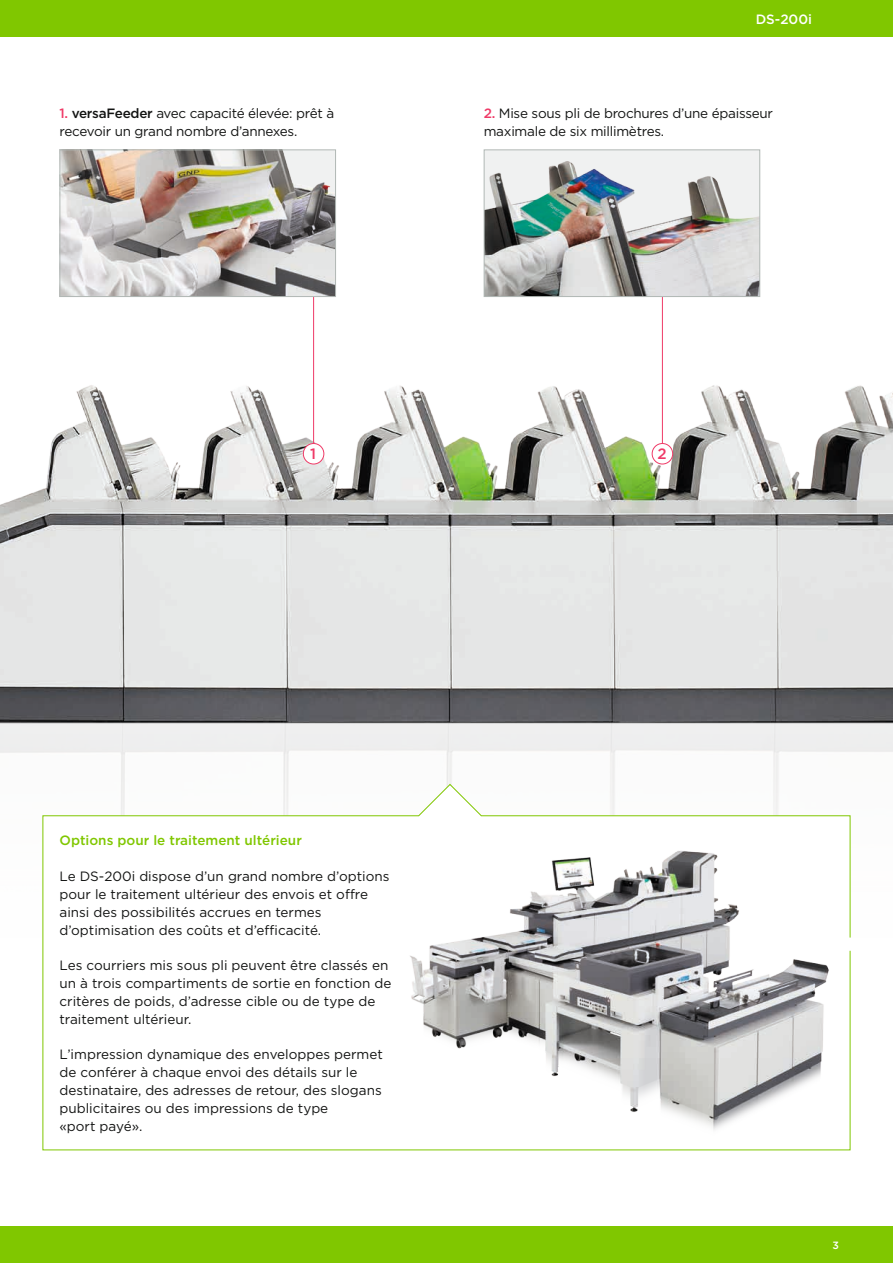
<style>
.page{position:relative;width:893px;height:1263px;background:#fff}
.page>*{position:absolute;margin:0;border:0;box-sizing:border-box;transform-origin:0 0}
.t1{font:500 15px "Gotham";color:#ef3a67}
.t2{font:13.5px/18px "Gotham";color:#131413}
.t3{font:13.5px/18px "Gotham";letter-spacing:-.02em;color:#131413}
.t4{font:500 13.5px "Gotham";color:#80c700}
.t5{font:500 13.5px "Gotham";color:#fff}
.t6{font:500 10.5px "Gotham";color:#fff}
.s1{font-weight:500;color:#ef3a67}
.s2{font-weight:500}
</style>
<div class="page">
<div style="left:0;top:1227px;width:893px;height:36px;background:#80c700"></div>
<img style="left:0;top:295px;width:893px;height:488px">
<svg style="left:42px;top:783px;width:809px;height:368px"></svg>
<img style="left:404px;top:841px;width:434px;height:310px">
<hr style="left:313px;top:190px;width:1px;height:264px;background:#ef3a67">
<div style="left:303px;top:443px;width:21px;height:21px;background:#fff;border-radius:50%"></div>
<div style="left:303px;top:443px;width:21px;height:21px;border:1px solid #ef3a67;border-radius:50%"></div>
<hr style="left:662px;top:190px;width:1px;height:264px;background:#ef3a67">
<div style="left:652px;top:443px;width:21px;height:21px;background:#fff;border-radius:50%"></div>
<div style="left:652px;top:443px;width:21px;height:21px;border:1px solid #ef3a67;border-radius:50%"></div>
<img style="left:62px;top:151px;width:272px;height:144px">
<div style="left:60px;top:149px;width:276px;height:148px;border:1px solid #b1b8b5"></div>
<img style="left:486px;top:151px;width:272px;height:144px">
<div style="left:484px;top:149px;width:276px;height:148px;border:1px solid #b1b8b5"></div>
<div style="left:0;top:0;width:893px;height:36px;background:#80c700"></div>
<p class="t5" style="left:756px;top:11px;width:58px">DS-200i</p>
<p class="t3" style="left:60px;top:104px;width:276px"><span class="s1">1.</span> <span class="s2">versaFeeder</span> avec capacité élevée: prêt à recevoir un grand nombre d’annexes.</p>
<p class="t3" style="left:484px;top:104px;width:291px"><span class="s1">2.</span> Mise sous pli de brochures d’une épaisseur maximale de six millimètres.</p>
<p class="t1" style="left:310px;top:445px;width:7px">1</p>
<p class="t1" style="left:657px;top:445px;width:11px">2</p>
<p class="t4" style="left:60px;top:832px;width:244px">Options pour le traitement ultérieur</p>
<p class="t2" style="left:60px;top:867px;width:331px">Le DS-200i dispose d’un grand nombre d’options pour le traitement ultérieur des envois et offre ainsi des possibilités accrues en termes d’optimisation des coûts et d’efficacité.</p>
<p class="t2" style="left:60px;top:956px;width:333px">Les courriers mis sous pli peuvent être classés en un à trois compartiments de sortie en fonction de critères de poids, d’adresse cible ou de type de traitement ultérieur.</p>
<p class="t2" style="left:60px;top:1045px;width:325px">L’impression dynamique des enveloppes permet de conférer à chaque envoi des détails sur le destinataire, des adresses de retour, des slogans publicitaires ou des impressions de type<br>«port payé».</p>
<p class="t6" style="left:832px;top:1240px;width:8px">3</p>
</div>
